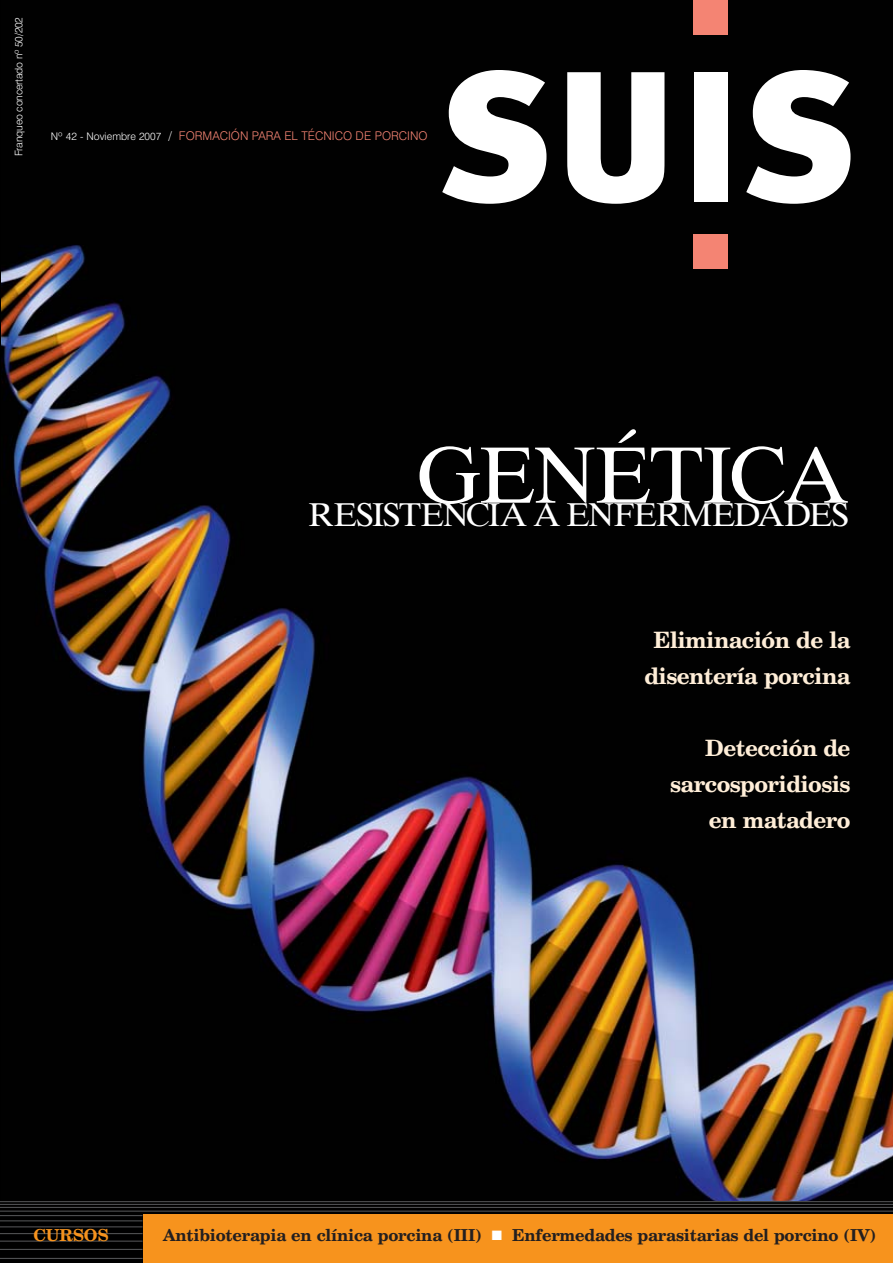
<style>
.page{position:relative;width:893px;height:1263px;background:#fff}
.page>*{position:absolute;margin:0;border:0;box-sizing:border-box;transform-origin:0 0}
.t1{font:900 185.55px "Meta Plus";color:#fff}
.t2{font:79.8px "Times Ten";letter-spacing:-.035em;color:#fff}
.t3{font:33px "Times Ten";letter-spacing:-.05em;color:#fff}
.t4{font:700 22.5px/36px "Century Schoolbook BT";letter-spacing:-.025em;color:#ffeed8;text-align:center}
.t5{font:700 16.5px "Century Schoolbook BT";letter-spacing:-.01em;color:#231f20}
.t6{font:700 16.5px "Century Schoolbook BT";letter-spacing:-.01em;color:#f7931d}
.t7{font:300 12px "Swiss 721 BT";color:#f48473}
.t8{font:300 10.5px "Swiss 721 BT";letter-spacing:-.02em;color:#fff}
.s1{font-size:10.5px;color:#fff}
.s2{color:#fff}
</style>
<div class="page">
<hr style="left:0;top:15px;width:2px;height:1185px;background:#000">
<img style="left:2px;top:0;width:891px;height:1201px">
<div style="left:694px;top:0;width:34px;height:34px;background:#f48473"></div>
<div style="left:694px;top:235px;width:34px;height:34px;background:#f48473"></div>
<div style="left:0;top:1203px;width:893px;height:60px;background:#f7931d"></div>
<svg style="left:0;top:1202px;width:893px;height:11px;background:#080808"></svg>
<div style="left:0;top:1203px;width:143px;height:60px;background:#000"></div>
<hr style="left:0;top:1204px;width:893px;height:1px;background:#58595b">
<hr style="left:0;top:1207px;width:893px;height:1px;background:#58595b">
<hr style="left:0;top:1211px;width:893px;height:1px;background:#58595b">
<hr style="left:0;top:1215px;width:143px;height:1px;background:#58595b">
<hr style="left:0;top:1220px;width:143px;height:1px;background:#58595b">
<hr style="left:0;top:1226px;width:143px;height:1px;background:#58595b">
<hr style="left:0;top:1233px;width:143px;height:1px;background:#58595b">
<hr style="left:0;top:1241px;width:143px;height:1px;background:#58595b">
<hr style="left:0;top:1249px;width:143px;height:1px;background:#58595b">
<hr style="left:0;top:1258px;width:143px;height:1px;background:#58595b">
<hr style="left:0;top:1201px;width:893px;height:1px;background:#58595b">
<p class="t8" style="left:14px;top:156px;width:141px;rotate:-90deg">Franqueo concertado nº 50/202</p>
<p class="t7" style="left:51px;top:131px;width:378px"><span class="s1">Nº 42 - Noviembre 2007</span> <span class="s2">/</span> FORMACIÓN PARA EL TÉCNICO DE PORCINO</p>
<h1 class="t1" style="left:439px;top:58px;width:419px">SUIS</h1>
<h2 class="t2" style="left:415px;top:446px;width:436px">GENÉTICA</h2>
<h3 class="t3" style="left:308px;top:502px;width:543px">RESISTENCIA A ENFERMEDADES</h3>
<h3 class="t4" style="left:644px;top:623px;width:207px">Eliminación de la disentería porcina</h3>
<h3 class="t4" style="left:670px;top:731px;width:182px;text-align:right">Detección de sarcosporidiosis en matadero</h3>
<p class="t6" style="left:33px;top:1227px;width:77px">CURSOS</p>
<p class="t5" style="left:163px;top:1228px;width:714px">Antibioterapia en clínica porcina (III) <span class="s2">■</span> Enfermedades parasitarias del porcino (IV)</p>
</div>
